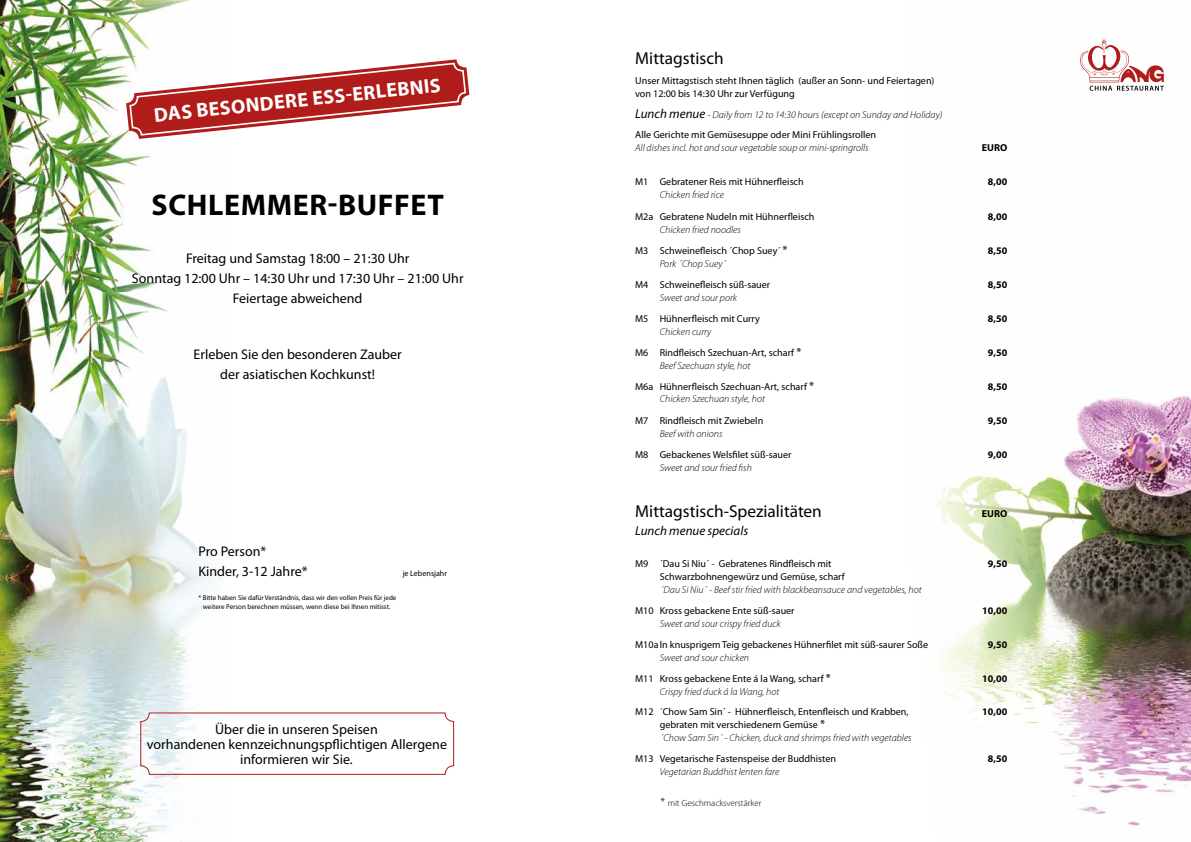
<style>
.page{position:relative;width:1191px;height:842px;background:#fff}
.page>*{position:absolute;margin:0;border:0;box-sizing:border-box;transform-origin:0 0}
.t1{font:700 30px "Myriad Pro";letter-spacing:.02em;color:#000}
.t2{font:700 20px "Myriad Pro";color:#fff}
.t3{font:17.3px "Myriad Pro";color:#000}
.t4{font:14px/20px "Myriad Pro";color:#000;text-align:center}
.t5{font:italic 13px "Myriad Pro";color:#000}
.t6{font:10.1px/21.2px "Myriad Pro";color:#000}
.t7{font:italic 300 10.1px/20.4px "Myriad Pro";color:#000}
.t8{font:700 10.1px "Myriad Pro";color:#000}
.t9{font:300 9px "Myriad Pro";color:#000}
.t10{font:8px "Myriad Pro";color:#000}
.t11{font:7px/9px "Myriad Pro";color:#000;text-align:center}
.s1{font-weight:400;font-size:13px}
.s2{font-weight:400;font-style:normal}
.s3{font-weight:300;font-style:italic}
.s4{font-size:12px}
.s5{font-weight:400;font-style:normal;font-size:12px}
</style>
<div class="page">
<img style="left:0;top:0;width:211px;height:842px">
<img style="left:935px;top:395px;width:256px;height:434px">
<svg style="left:1080px;top:40px;width:83px;height:51px"></svg>
<svg style="left:126px;top:40px;width:343px;height:99px"></svg>
<div style="left:140px;top:712px;width:314px;height:63px;border:1px solid #af1c1a;border-radius:9px"></div>
<h2 class="t2" style="left:153px;top:104px;width:290px;rotate:-6deg">DAS BESONDERE ESS-ERLEBNIS</h2>
<h1 class="t1" style="left:152px;top:188px;width:294px">SCHLEMMER-BUFFET</h1>
<h3 class="t4" style="left:132px;top:248px;width:333px">Freitag und Samstag 18:00 – 21:30 Uhr<br>Sonntag 12:00 Uhr – 14:30 Uhr und 17:30 Uhr – 21:00 Uhr<br>Feiertage abweichend</h3>
<h3 class="t4" style="left:194px;top:345px;width:210px">Erleben Sie den besonderen Zauber der asiatischen Kochkunst!</h3>
<h3 class="t4" style="left:198px;top:542px;width:111px;text-align:left">Pro Person*<br>Kinder, 3-12 Jahre*</h3>
<p class="t11" style="left:198px;top:594px;width:199px">* Bitte haben Sie dafür Verständnis, dass wir den vollen Preis für jede weitere Person berechnen müssen, wenn diese bei Ihnen mitisst.</p>
<p class="t10" style="left:403px;top:569px;width:46px">je Lebensjahr</p>
<h3 class="t4" style="left:147px;top:722px;width:301px;line-height:15px">Über die in unseren Speisen<br>vorhandenen kennzeichnungspflichtigen Allergene informieren wir Sie.</h3>
<h3 class="t3" style="left:635px;top:49px;width:90px">Mittagstisch</h3>
<p class="t6" style="left:635px;top:75px;width:301px;line-height:12.3px">Unser Mittagstisch steht Ihnen täglich (außer an Sonn- und Feiertagen) von 12:00 bis 14:30 Uhr zur Verfügung</p>
<p class="t7" style="left:635px;top:105px;width:309px"><span class="s1">Lunch menue</span> - Daily from 12 to 14:30 hours (except on Sunday and Holiday)<br><span class="s2">Alle Gerichte mit Gemüsesuppe oder Mini Frühlingsrollen</span></p>
<p class="t7" style="left:635px;top:138px;width:235px">All dishes incl. hot and sour vegetable soup or mini-springrolls</p>
<p class="t8" style="left:981px;top:142px;width:27px">EURO</p>
<p class="t6" style="left:635px;top:172px;width:170px">M1 Gebratener Reis mit Hühnerfleisch</p>
<p class="t8" style="left:988px;top:176px;width:21px">8,00</p>
<p class="t7" style="left:659px;top:185px;width:66px">Chicken fried rice</p>
<p class="t6" style="left:635px;top:206px;width:181px">M2a Gebratene Nudeln mit Hühnerfleisch</p>
<p class="t8" style="left:988px;top:210px;width:21px">8,00</p>
<p class="t6" style="left:635px;top:219px;width:154px;text-indent:25px"><span class="s3">Chicken fried noodles<br></span>M3 Schweinefleisch ´Chop Suey´ <span class="s4">*</span></p>
<p class="t8" style="left:988px;top:245px;width:21px">8,50</p>
<p class="t7" style="left:659px;top:253px;width:68px">Pork ´Chop Suey´</p>
<p class="t6" style="left:635px;top:274px;width:136px">M4 Schweinefleisch süß-sauer</p>
<p class="t8" style="left:988px;top:279px;width:21px">8,50</p>
<p class="t7" style="left:659px;top:287px;width:79px">Sweet and sour pork</p>
<p class="t6" style="left:635px;top:308px;width:126px">M5 Hühnerfleisch mit Curry</p>
<p class="t8" style="left:988px;top:313px;width:21px">8,50</p>
<p class="t6" style="left:635px;top:321px;width:168px;text-indent:25px"><span class="s3">Chicken curry<br></span>M6 Rindfleisch Szechuan-Art, scharf <span class="s4">*</span></p>
<p class="t8" style="left:988px;top:347px;width:21px">9,50</p>
<p class="t6" style="left:635px;top:355px;width:180px;text-indent:25px"><span class="s3">Beef Szechuan style, hot<br></span>M6a Hühnerfleisch Szechuan-Art, scharf <span class="s4">*</span></p>
<p class="t8" style="left:988px;top:381px;width:21px">8,50</p>
<p class="t7" style="left:659px;top:389px;width:107px">Chicken Szechuan style, hot</p>
<p class="t6" style="left:635px;top:410px;width:130px">M7 Rindfleisch mit Zwiebeln</p>
<p class="t8" style="left:988px;top:415px;width:21px">9,50</p>
<p class="t7" style="left:659px;top:423px;width:64px">Beef with onions</p>
<p class="t6" style="left:635px;top:444px;width:158px">M8 Gebackenes Welsfilet süß-sauer</p>
<p class="t8" style="left:988px;top:449px;width:21px">9,00</p>
<p class="t7" style="left:659px;top:457px;width:94px">Sweet and sour fried fish</p>
<h3 class="t3" style="left:635px;top:502px;width:188px">Mittagstisch-Spezialitäten</h3>
<p class="t8" style="left:981px;top:508px;width:27px">EURO</p>
<p class="t5" style="left:635px;top:523px;width:114px">Lunch menue specials</p>
<p class="t6" style="left:635px;top:554px;width:198px">M9 ´Dau Si Niu´ - Gebratenes Rindfleisch mit</p>
<p class="t8" style="left:988px;top:558px;width:21px">9,50</p>
<p class="t6" style="left:659px;top:566px;width:186px">Schwarzbohnengewürz und Gemüse, scharf</p>
<p class="t7" style="left:659px;top:579px;width:263px">´Dau Si Niu´ - Beef stir fried with blackbeansauce and vegetables, hot</p>
<p class="t6" style="left:635px;top:600px;width:161px">M10 Kross gebackene Ente süß-sauer</p>
<p class="t8" style="left:982px;top:605px;width:27px">10,00</p>
<p class="t7" style="left:659px;top:613px;width:123px">Sweet and sour crispy fried duck</p>
<p class="t6" style="left:635px;top:634px;width:294px">M10aln knusprigem Teig gebackenes Hühnerfilet mit süß-saurer Soße</p>
<p class="t8" style="left:987px;top:639px;width:21px">9,50</p>
<p class="t6" style="left:635px;top:647px;width:197px;text-indent:25px"><span class="s3">Sweet and sour chicken<br></span>M11 Kross gebackene Ente á la Wang, scharf <span class="s4">*</span></p>
<p class="t8" style="left:982px;top:673px;width:27px">10,00</p>
<p class="t7" style="left:659px;top:682px;width:121px">Crispy fried duck á la Wang, hot</p>
<p class="t6" style="left:635px;top:702px;width:275px">M12 ´Chow Sam Sin´ - Hühnerfleisch, Entenfleisch und Krabben,</p>
<p class="t8" style="left:982px;top:706px;width:27px">10,00</p>
<p class="t7" style="left:659px;top:718px;width:253px;line-height:13px"><span class="s2">gebraten mit verschiedenem Gemüse</span> <span class="s5">*<br></span>´Chow Sam Sin´ - Chicken, duck and shrimps fried with vegetables</p>
<p class="t6" style="left:635px;top:748px;width:202px">M13 Vegetarische Fastenspeise der Buddhisten</p>
<p class="t8" style="left:987px;top:753px;width:21px">8,50</p>
<p class="t7" style="left:659px;top:761px;width:121px">Vegetarian Buddhist lenten fare</p>
<p class="t9" style="left:660px;top:798px;width:103px"><span class="s4">*</span> mit Geschmacksverstärker</p>
</div>
